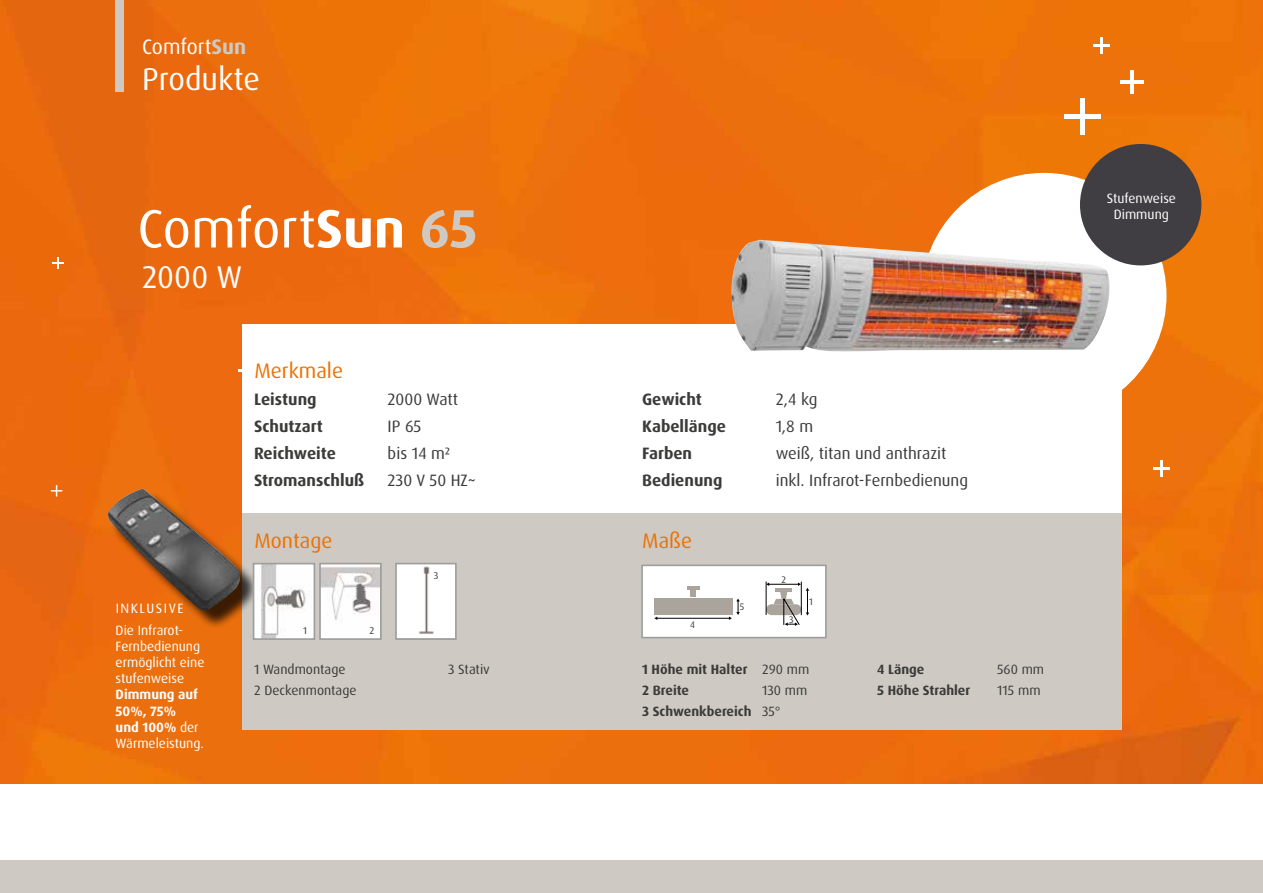
<style>
.page{position:relative;width:1263px;height:893px;background:#fff}
.page>*{position:absolute;margin:0;border:0;box-sizing:border-box;transform-origin:0 0}
.t1{font:54px "Dax OT";letter-spacing:-.005em;color:#fff}
.t2{font:31.5px "Dax OT";color:#fff}
.t3{font:21px "Dax OT";color:#ee7100}
.t4{font:21px "Dax OT";color:#fff}
.t5{font:16.5px "Dax OT";color:#3b3b3a}
.t6{font:700 16.5px "Dax OT";color:#3b3b3a}
.t7{font:13.5px/16.2px "Dax OT";color:#fff;text-align:center}
.t8{font:700 13.5px/21px "Dax OT";color:#3b3b3a}
.t9{font:13.5px/21px "Dax OT";color:#3b3b3a}
.t10{font:700 13.5px/16.2px "Dax OT";color:#fff}
.t11{font:13.5px "Dax OT";letter-spacing:.11em;color:#fff}
.t12{font:9.9px "Dax OT";color:#3b3b3a}
.t13{font:9.75px "Dax OT";color:#3b3b3a}
.t14{font:9.45px "Dax OT";color:#3b3b3a}
.s1{font-weight:700;color:#cec9c3}
.s2{font-weight:700}
.s3{font-weight:400}
</style>
<div class="page">
<img style="left:0;top:0;width:1263px;height:783px">
<div style="left:116px;top:0;width:8px;height:91px;background:#cec9c3"></div>
<svg style="left:1160px;top:460px;width:2px;height:17px"></svg>
<hr style="left:1153px;top:467px;width:16px;height:3px;background:#fff">
<svg style="left:51px;top:485px;width:11px;height:12px"></svg>
<svg style="left:52px;top:258px;width:12px;height:11px"></svg>
<svg style="left:238px;top:363px;width:4px;height:16px"></svg>
<div style="left:242px;top:324px;width:879px;height:202px;background:#fff"></div>
<div style="left:242px;top:513px;width:879px;height:216px;background:#cec9c3"></div>
<div style="left:0;top:860px;width:1263px;height:33px;background:#cec9c3"></div>
<svg style="left:1093px;top:38px;width:16px;height:16px"></svg>
<div style="left:921px;top:173px;width:245px;height:245px;background:#fff;border-radius:50%"></div>
<div style="left:1080px;top:98px;width:5px;height:36px;background:#fff"></div>
<hr style="left:1064px;top:114px;width:37px;height:4px;background:#fff">
<hr style="left:1130px;top:71px;width:3px;height:23px;background:#fff">
<hr style="left:1120px;top:81px;width:23px;height:3px;background:#fff">
<div style="left:1080px;top:144px;width:121px;height:121px;background:#403e42;border-radius:50%"></div>
<div style="left:111px;top:492px;width:147px;height:137px;background:#000;opacity:.75"></div>
<img style="left:108px;top:489px;width:132px;height:121px">
<div style="left:642px;top:565px;width:184px;height:72px;background:#fff"></div>
<div style="left:641px;top:565px;width:186px;height:73px;border:2px solid #9c9d9d"></div>
<div style="left:654px;top:598px;width:78px;height:17px;background:#aba49c"></div>
<div style="left:690px;top:590px;width:6px;height:7px;background:#aba49c"></div>
<hr style="left:687px;top:586px;width:13px;height:4px;background:#aba49c">
<hr style="left:657px;top:618px;width:72px;height:1px;background:#000">
<svg style="left:729px;top:598px;width:11px;height:22px"></svg>
<svg style="left:765px;top:581px;width:44px;height:45px"></svg>
<img style="left:256px;top:566px;width:56px;height:71px">
<div style="left:253px;top:563px;width:62px;height:77px;border:2px solid #9c9d9d"></div>
<img style="left:322px;top:566px;width:57px;height:71px">
<div style="left:319px;top:563px;width:63px;height:77px;border:2px solid #9c9d9d"></div>
<img style="left:731px;top:240px;width:380px;height:112px">
<img style="left:398px;top:566px;width:56px;height:71px">
<div style="left:395px;top:563px;width:62px;height:77px;border:2px solid #9c9d9d"></div>
<p class="t4" style="left:142px;top:33px;width:106px">Comfort<span class="s1">Sun</span></p>
<h2 class="t2" style="left:142px;top:59px;width:119px">Produkte</h2>
<h1 class="t1" style="left:137px;top:195px;width:342px">Comfort<span class="s2">Sun</span> <span class="s1">65</span></h1>
<h2 class="t2" style="left:142px;top:257px;width:102px">2000 W</h2>
<p class="t3" style="left:254px;top:357px;width:90px">Merkmale</p>
<p class="t6" style="left:254px;top:389px;width:64px">Leistung</p>
<p class="t5" style="left:388px;top:389px;width:72px">2000 Watt</p>
<p class="t6" style="left:254px;top:416px;width:70px">Schutzart</p>
<p class="t5" style="left:388px;top:416px;width:35px">IP 65</p>
<p class="t6" style="left:254px;top:443px;width:83px">Reichweite</p>
<p class="t5" style="left:388px;top:443px;width:64px">bis 14 m2</p>
<p class="t6" style="left:254px;top:470px;width:112px">Stromanschluß</p>
<p class="t5" style="left:388px;top:470px;width:90px">230 V 50 HZ~</p>
<p class="t11" style="left:116px;top:600px;width:69px">INKLUSIVE</p>
<p class="t7" style="left:116px;top:622px;width:90px;text-align:left">Die Infrarot-<br>Fernbedienung ermöglicht eine stufenweise</p>
<p class="t10" style="left:116px;top:687px;width:90px">Dimmung auf<br>50%, 75%<br>und 100% <span class="s3">der<br>Wärmeleistung.</span></p>
<p class="t3" style="left:254px;top:527px;width:79px">Montage</p>
<p class="t12" style="left:303px;top:625px;width:5px">1</p>
<p class="t12" style="left:370px;top:625px;width:6px">2</p>
<p class="t13" style="left:434px;top:569px;width:6px">3</p>
<p class="t9" style="left:254px;top:659px;width:104px">1 Wandmontage<br>2 Deckenmontage</p>
<p class="t9" style="left:448px;top:659px;width:43px">3 Stativ</p>
<p class="t7" style="left:1107px;top:190px;width:71px">Stufenweise<br>Dimmung</p>
<p class="t6" style="left:642px;top:389px;width:61px">Gewicht</p>
<p class="t5" style="left:776px;top:389px;width:43px">2,4 kg</p>
<p class="t6" style="left:642px;top:416px;width:85px">Kabellänge</p>
<p class="t5" style="left:776px;top:416px;width:39px">1,8 m</p>
<p class="t6" style="left:642px;top:443px;width:52px">Farben</p>
<p class="t5" style="left:776px;top:443px;width:172px">weiß, titan und anthrazit</p>
<p class="t6" style="left:642px;top:470px;width:82px">Bedienung</p>
<p class="t5" style="left:776px;top:470px;width:194px">inkl. Infrarot-Fernbedienung</p>
<p class="t3" style="left:642px;top:527px;width:52px">Maße</p>
<p class="t14" style="left:690px;top:619px;width:6px">4</p>
<p class="t14" style="left:740px;top:601px;width:6px">5</p>
<p class="t14" style="left:781px;top:573px;width:6px">2</p>
<p class="t14" style="left:789px;top:614px;width:6px">3</p>
<p class="t14" style="left:809px;top:595px;width:5px">1</p>
<p class="t8" style="left:642px;top:659px;width:169px">1 Höhe mit Halter <span class="s3">290 mm<br></span>2 Breite</p>
<p class="t8" style="left:642px;top:680px;width:167px;text-indent:120px"><span class="s3">130 mm<br></span>3 Schwenkbereich <span class="s3">35°</span></p>
<p class="t8" style="left:877px;top:659px;width:49px">4 Länge</p>
<p class="t9" style="left:997px;top:659px;width:49px">560 mm</p>
<p class="t8" style="left:877px;top:680px;width:95px">5 Höhe Strahler</p>
<p class="t9" style="left:997px;top:680px;width:45px">115 mm</p>
</div>
